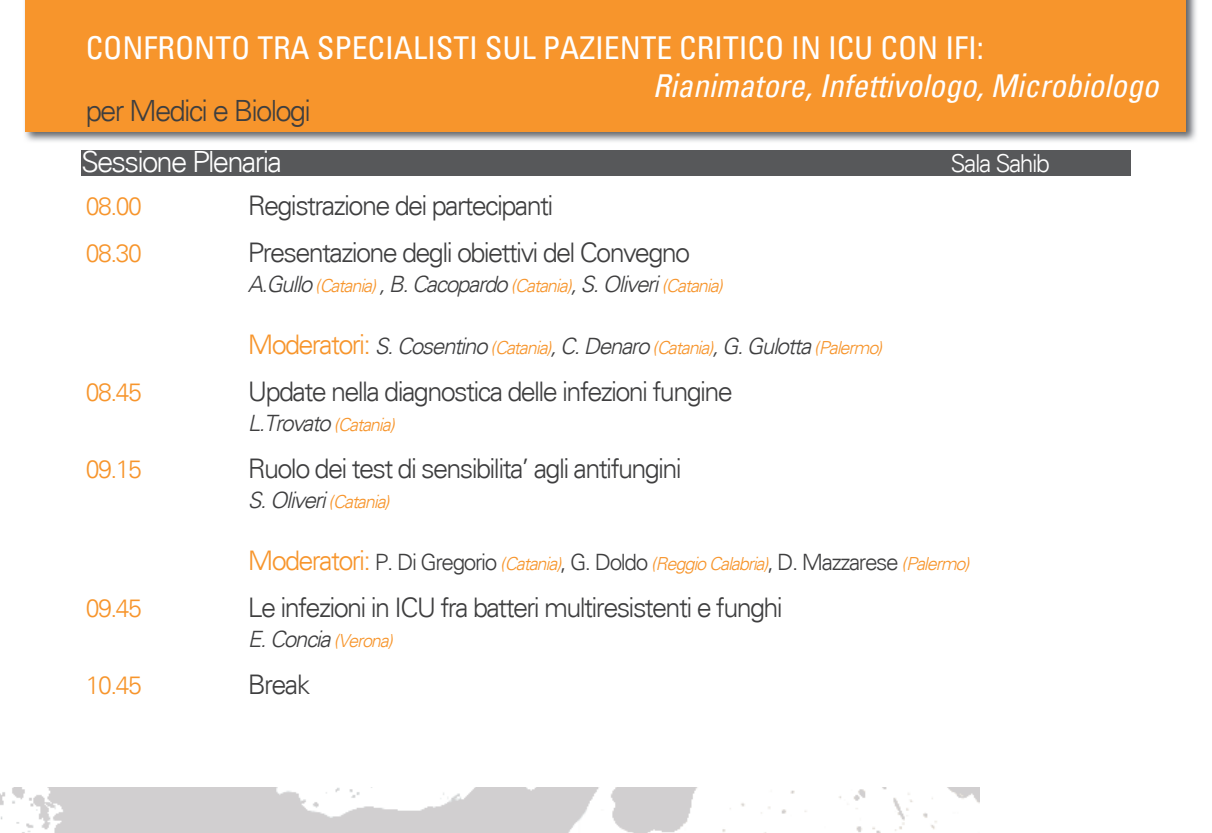
<style>
.page{position:relative;width:1212px;height:833px;background:#fff}
.page>*{position:absolute;margin:0;border:0;box-sizing:border-box;transform-origin:0 0}
.t1{font:condensed 31.5px "Univers";color:#fff}
.t2{font:italic condensed 31.5px "Univers";color:#fff}
.t3{font:300 29.25px "Univers";letter-spacing:-.06em;color:#3e3e3f}
.t4{font:300 29.25px "Univers";letter-spacing:-.06em;color:#fff}
.t5{font:300 27px "Univers";letter-spacing:-.06em;color:#3e3e3f}
.t6{font:300 24.75px "Univers";letter-spacing:-.06em;color:#f7952c}
.t7{font:300 24.75px "Univers";letter-spacing:-.06em;color:#fff}
.t8{font:italic 300 22.5px "Univers";letter-spacing:-.06em;color:#3e3e3f}
.t9{font:italic 300 18px "Univers";letter-spacing:-.06em;color:#f7952c}
.s1{font-size:18px;color:#f7952c}
.s2{font-style:normal;font-size:27px;color:#f7952c}
.s3{font-style:normal;font-size:27px}
.s4{font-style:normal;font-size:22.5px;color:#3e3e3f}
</style>
<div class="page">
<img style="left:0;top:787px;width:979px;height:45px">
<img style="left:24px;top:0;width:1172px;height:142px">
<div style="left:26px;top:0;width:1160px;height:132px;background:#f7952c"></div>
<div style="left:81px;top:150px;width:1050px;height:26px;background:#57585a"></div>
<p class="t1" style="left:86px;top:27px;width:899px">CONFRONTO TRA SPECIALISTI SUL PAZIENTE CRITICO IN ICU CON IFI:</p>
<p class="t2" style="left:653px;top:65px;width:507px">Rianimatore, Infettivologo, Microbiologo</p>
<p class="t3" style="left:86px;top:93px;width:227px">per Medici e Biologi</p>
<p class="t4" style="left:81px;top:144px;width:203px">Sessione Plenaria</p>
<p class="t7" style="left:950px;top:148px;width:101px">Sala Sahib</p>
<p class="t6" style="left:86px;top:191px;width:57px">08.00</p>
<p class="t5" style="left:248px;top:189px;width:307px">Registrazione dei partecipanti</p>
<p class="t6" style="left:86px;top:238px;width:57px">08.30</p>
<p class="t5" style="left:248px;top:236px;width:444px">Presentazione degli obiettivi del Convegno</p>
<p class="t8" style="left:248px;top:270px;width:476px">A.Gullo <span class="s1">(Catania)</span> , B. Cacopardo <span class="s1">(Catania)</span>, S. Oliveri <span class="s1">(Catania)</span></p>
<p class="t8" style="left:248px;top:332px;width:636px"><span class="s2">Moderatori:</span> S. Cosentino <span class="s1">(Catania)</span>, C. Denaro <span class="s1">(Catania)</span>, G. Gulotta <span class="s1">(Palermo)</span></p>
<p class="t6" style="left:86px;top:377px;width:57px">08.45</p>
<p class="t5" style="left:248px;top:375px;width:487px">Update nella diagnostica delle infezioni fungine</p>
<p class="t8" style="left:248px;top:409px;width:148px">L.Trovato <span class="s1">(Catania)</span></p>
<p class="t6" style="left:86px;top:454px;width:57px">09.15</p>
<p class="t5" style="left:248px;top:452px;width:436px">Ruolo dei test di sensibilita’ agli antifungini</p>
<p class="t8" style="left:248px;top:486px;width:143px">S. Oliveri <span class="s1">(Catania)</span></p>
<p class="t9" style="left:248px;top:552px;width:723px"><span class="s3">Moderatori:</span> <span class="s4">P. Di Gregorio</span> (Catania)<span class="s4">, G. Doldo</span> (Reggio Calabria)<span class="s4">, D. Mazzarese</span> (Palermo)</p>
<p class="t6" style="left:86px;top:593px;width:57px">09.45</p>
<p class="t5" style="left:248px;top:591px;width:537px">Le infezioni in ICU fra batteri multiresistenti e funghi</p>
<p class="t8" style="left:248px;top:625px;width:146px">E. Concia <span class="s1">(Verona)</span></p>
<p class="t6" style="left:86px;top:670px;width:57px">10.45</p>
<p class="t5" style="left:248px;top:668px;width:64px">Break</p>
</div>
